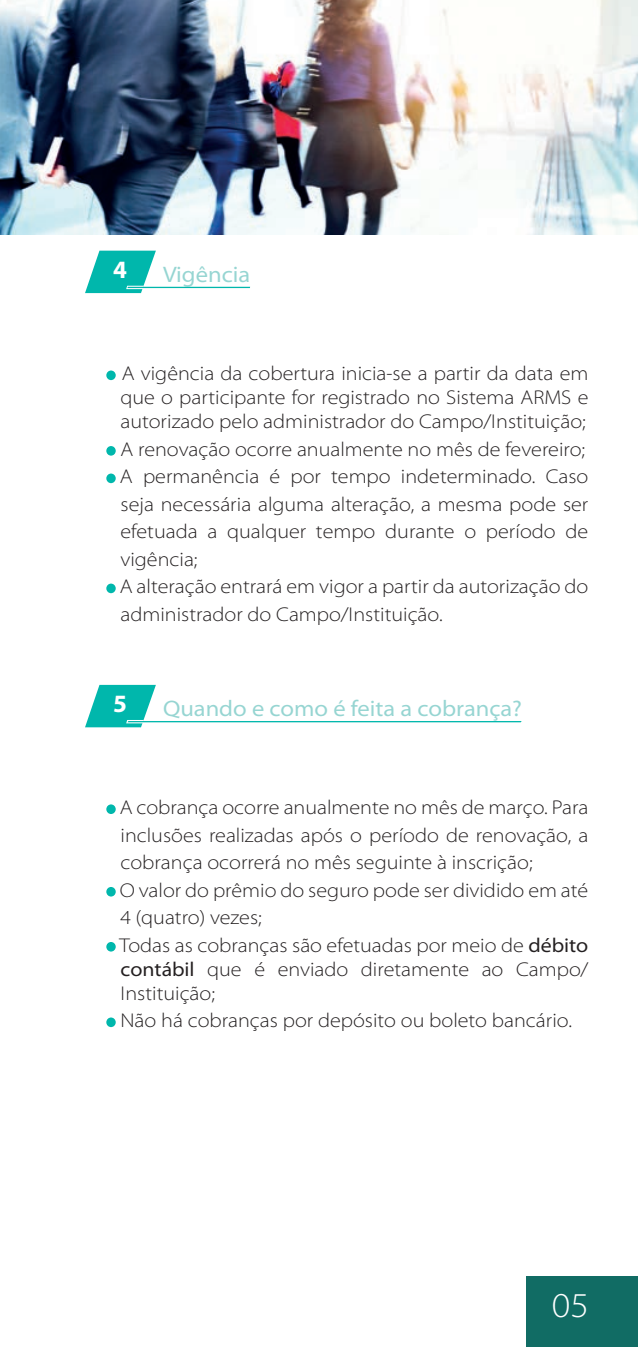
<style>
.page{position:relative;width:638px;height:1347px;background:#fff}
.page>*{position:absolute;margin:0;border:0;box-sizing:border-box;transform-origin:0 0}
.t1{font:300 semi-expanded 35px "Myriad Pro";color:#fff}
.t2{font:700 25px "Myriad Pro";color:#fff}
.t3{font:semi-expanded 22.5px "Myriad Pro";color:#96d5d2}
.t4{font:300 semi-expanded 20px/27.5px "Myriad Pro";color:#231f20}
.s1{font-weight:400}
</style>
<div class="page">
<div style="left:106px;top:370px;width:10px;height:10px;background:#00b7ac;border-radius:50%"></div>
<div style="left:106px;top:446px;width:10px;height:9px;background:#00b7ac;border-radius:50%"></div>
<div style="left:106px;top:473px;width:10px;height:10px;background:#00b7ac;border-radius:50%"></div>
<div style="left:106px;top:583px;width:10px;height:10px;background:#00b7ac;border-radius:50%"></div>
<div style="left:106px;top:804px;width:10px;height:10px;background:#00b7ac;border-radius:50%"></div>
<div style="left:106px;top:887px;width:10px;height:9px;background:#00b7ac;border-radius:50%"></div>
<div style="left:106px;top:942px;width:10px;height:9px;background:#00b7ac;border-radius:50%"></div>
<div style="left:106px;top:1017px;width:10px;height:10px;background:#00b7ac;border-radius:50%"></div>
<div style="left:527px;top:1276px;width:111px;height:70px;background:#116c64"></div>
<svg style="left:85px;top:251px;width:71px;height:42px"></svg>
<hr style="left:127px;top:287px;width:123px;height:1px;background:#00b7ac">
<img style="left:0;top:0;width:638px;height:234px">
<svg style="left:85px;top:685px;width:437px;height:42px"></svg>
<p class="t2" style="left:113px;top:255px;width:15px">4</p>
<p class="t3" style="left:163px;top:262px;width:89px">Vigência</p>
<p class="t4" style="left:120px;top:362px;width:469px;line-height:24px;text-align:justify">A vigência da cobertura inicia-se a partir da data em que o participante for registrado no Sistema ARMS e autorizado pelo administrador do Campo/Instituição;</p>
<p class="t4" style="left:120px;top:435px;width:470px">A renovação ocorre anualmente no mês de fevereiro; A permanência é por tempo indeterminado. Caso seja necessária alguma alteração, a mesma pode ser efetuada a qualquer tempo durante o período de vigência;<br>A alteração entrará em vigor a partir da autorização do administrador do Campo/Instituição.</p>
<p class="t2" style="left:113px;top:689px;width:15px">5</p>
<p class="t3" style="left:163px;top:695px;width:361px">Quando e como é feita a cobrança?</p>
<p class="t4" style="left:119px;top:794px;width:470px">A cobrança ocorre anualmente no mês de março. Para inclusões realizadas após o período de renovação, a cobrança ocorrerá no mês seguinte à inscrição;<br>O valor do prêmio do seguro pode ser dividido em até 4 (quatro) vezes;<br>Todas as cobranças são efetuadas por meio de <span class="s1">débito</span></p>
<p class="t4" style="left:120px;top:957px;width:469px;line-height:24px"><span class="s1">contábil</span> que é enviado diretamente ao Campo/<br>Instituição;</p>
<p class="t4" style="left:120px;top:1007px;width:453px">Não há cobranças por depósito ou boleto bancário.</p>
<h1 class="t1" style="left:552px;top:1286px;width:39px">05</h1>
</div>
